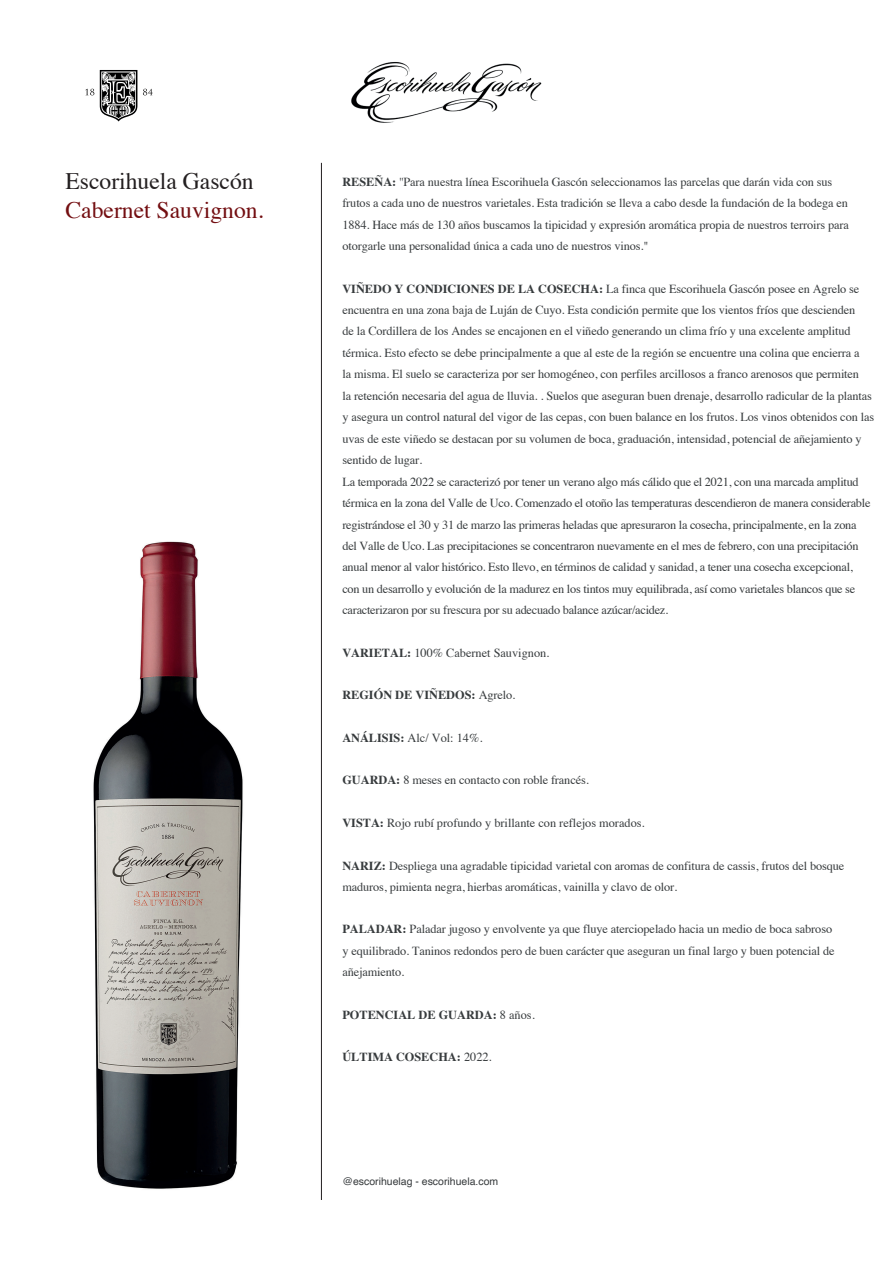
<style>
.page{position:relative;width:893px;height:1263px;background:#fff}
.page>*{position:absolute;margin:0;border:0;box-sizing:border-box;transform-origin:0 0}
.t1{font:23.55px "Times";color:#730e11}
.t2{font:23.55px "Times";color:#231f20}
.t3{font:12.3px/21.5px "Times";letter-spacing:-.01em;color:#373b3d}
.t4{font:700 12.3px "Times";color:#373b3d}
.t5{font:10.5px "Helvetica";color:#373b3d}
.s1{font-weight:700}
.s2{font-weight:400}
</style>
<div class="page">
<img style="left:351px;top:62px;width:191px;height:61px">
<hr style="left:321px;top:163px;width:1px;height:1036px;background:#231f20">
<img style="left:93px;top:541px;width:150px;height:648px">
<svg style="left:85px;top:89px;width:9px;height:6px"></svg>
<svg style="left:143px;top:89px;width:10px;height:6px"></svg>
<svg style="left:100px;top:70px;width:37px;height:51px"></svg>
<h1 class="t2" style="left:66px;top:159px;width:190px">Escorihuela Gascón</h1>
<h1 class="t1" style="left:66px;top:188px;width:199px">Cabernet Sauvignon.</h1>
<p class="t3" style="left:342px;top:170px;width:508px"><span class="s1">RESEÑA:</span> ''Para nuestra línea Escorihuela Gascón seleccionamos las parcelas que darán vida con sus frutos a cada uno de nuestros varietales. Esta tradición se lleva a cabo desde la fundación de la bodega en 1884. Hace más de 130 años buscamos la tipicidad y expresión aromática propia de nuestros terroirs para otorgarle una personalidad única a cada uno de nuestros vinos."</p>
<p class="t3" style="left:342px;top:277px;width:533px"><span class="s1">VIÑEDO Y CONDICIONES DE LA COSECHA:</span> La finca que Escorihuela Gascón posee en Agrelo se encuentra en una zona baja de Luján de Cuyo. Esta condición permite que los vientos fríos que descienden<br>de la Cordillera de los Andes se encajonen en el viñedo generando un clima frío y una excelente amplitud térmica. Esto efecto se debe principalmente a que al este de la región se encuentre una colina que encierra a<br>la misma. El suelo se caracteriza por ser homogéneo, con perfiles arcillosos a franco arenosos que permiten<br>la retención necesaria del agua de lluvia. . Suelos que aseguran buen drenaje, desarrollo radicular de la plantas y asegura un control natural del vigor de las cepas, con buen balance en los frutos. Los vinos obtenidos con las uvas de este viñedo se destacan por su volumen de boca, graduación, intensidad, potencial de añejamiento y sentido de lugar.<br>La temporada 2022 se caracterizó por tener un verano algo más cálido que el 2021, con una marcada amplitud térmica en la zona del Valle de Uco. Comenzado el otoño las temperaturas descendieron de manera considerable registrándose el 30 y 31 de marzo las primeras heladas que apresuraron la cosecha, principalmente, en la zona<br>del Valle de Uco. Las precipitaciones se concentraron nuevamente en el mes de febrero, con una precipitación anual menor al valor histórico. Esto llevo, en términos de calidad y sanidad, a tener una cosecha excepcional,<br>con un desarrollo y evolución de la madurez en los tintos muy equilibrada, así como varietales blancos que se caracterizaron por su frescura por su adecuado balance azúcar/acidez.</p>
<p class="t3" style="left:342px;top:641px;width:209px"><span class="s1">VARIETAL:</span> 100% Cabernet Sauvignon.</p>
<p class="t4" style="left:342px;top:683px;width:174px">REGIÓN DE VIÑEDOS: <span class="s2">Agrelo.</span></p>
<p class="t3" style="left:342px;top:726px;width:142px"><span class="s1">ANÁLISIS:</span> Alc/ Vol: 14%.</p>
<p class="t3" style="left:342px;top:768px;width:248px"><span class="s1">GUARDA:</span> 8 meses en contacto con roble francés.</p>
<p class="t3" style="left:342px;top:811px;width:304px"><span class="s1">VISTA:</span> Rojo rubí profundo y brillante con reflejos morados.</p>
<p class="t3" style="left:342px;top:854px;width:503px"><span class="s1">NARIZ:</span> Despliega una agradable tipicidad varietal con aromas de confitura de cassis, frutos del bosque maduros, pimienta negra, hierbas aromáticas, vainilla y clavo de olor.</p>
<p class="t3" style="left:342px;top:917px;width:494px"><span class="s1">PALADAR:</span> Paladar jugoso y envolvente ya que fluye aterciopelado hacia un medio de boca sabroso y equilibrado. Taninos redondos pero de buen carácter que aseguran un final largo y buen potencial de añejamiento.</p>
<p class="t4" style="left:342px;top:1003px;width:194px">POTENCIAL DE GUARDA: <span class="s2">8 años.</span></p>
<p class="t4" style="left:342px;top:1045px;width:151px">ÚLTIMA COSECHA: <span class="s2">2022.</span></p>
<p class="t5" style="left:342px;top:1173px;width:157px">@escorihuelag - escorihuela.com</p>
</div>
